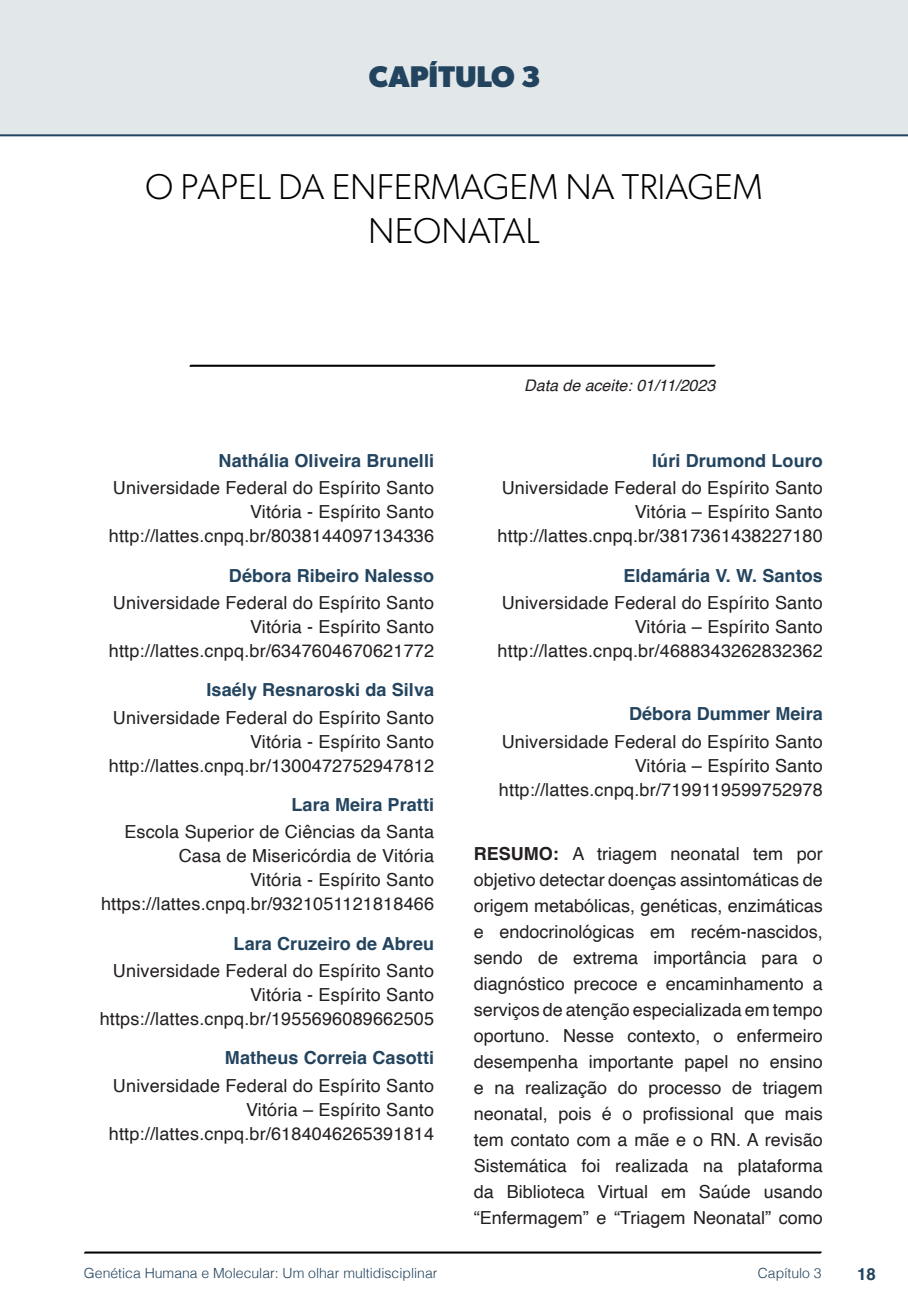
<style>
.page{position:relative;width:908px;height:1304px;background:#fff}
.page>*{position:absolute;margin:0;border:0;box-sizing:border-box;transform-origin:0 0}
.nome_artigos{font:300 36px/44px "Gibson";color:#000;text-align:center}
.capítulos{font:700 30px "Gibson";color:#23445f}
.info_autores{font:18px/24px "Helvetica";letter-spacing:.01em;color:#231f20;text-align:right}
.Resumos_e_PC_TXT{font:18px/26px "Helvetica";color:#231f20;text-align:justify}
.nome_autores{font:700 18px "Helvetica";letter-spacing:.005em;color:#23445f}
.t1{font:700 16.8px "Helvetica";color:#23445f}
.t2{font:italic 16px "Helvetica";color:#231f20}
.t3{font:300 14px "Helvetica";color:#23445f}
.s1{font-weight:700}
</style>
<div class="page">
<svg style="left:84px;top:1251px;width:737px;height:3px;background:#515151"></svg>
<div style="left:0;top:0;width:907px;height:136px;background:#e2e7e9"></div>
<svg style="left:189px;top:364px;width:526px;height:3px;background:#4f4f4f"></svg>
<div style="left:44px;top:72px;width:68px;height:61px;background:#e2e7e9"></div>
<p class="capítulos" style="left:369px;top:58px;width:173px">CAPÍTULO 3</p>
<p class="nome_artigos" style="left:145px;top:164px;width:619px">O PAPEL DA ENFERMAGEM NA TRIAGEM<br>NEONATAL</p>
<p class="nome_autores" style="left:218px;top:450px;width:217px">Nathália Oliveira Brunelli</p>
<p class="info_autores" style="left:113px;top:477px;width:322px">Universidade Federal do Espírito Santo<br>Vitória - Espírito Santo</p>
<p class="info_autores" style="left:109px;top:525px;width:326px">http://lattes.cnpq.br/8038144097134336</p>
<p class="nome_autores" style="left:229px;top:564px;width:206px">Débora Ribeiro Nalesso</p>
<p class="info_autores" style="left:113px;top:591px;width:322px">Universidade Federal do Espírito Santo<br>Vitória - Espírito Santo</p>
<p class="info_autores" style="left:109px;top:639px;width:326px">http://lattes.cnpq.br/6347604670621772</p>
<p class="nome_autores" style="left:206px;top:679px;width:229px">Isaély Resnaroski da Silva</p>
<p class="info_autores" style="left:113px;top:706px;width:322px">Universidade Federal do Espírito Santo<br>Vitória - Espírito Santo</p>
<p class="info_autores" style="left:109px;top:754px;width:326px">http://lattes.cnpq.br/1300472752947812</p>
<p class="nome_autores" style="left:291px;top:794px;width:144px">Lara Meira Pratti</p>
<p class="info_autores" style="left:124px;top:821px;width:311px">Escola Superior de Ciências da Santa<br>Casa de Misericórdia de Vitória</p>
<p class="info_autores" style="left:250px;top:869px;width:185px">Vitória - Espírito Santo</p>
<p class="info_autores" style="left:101px;top:893px;width:334px">https://lattes.cnpq.br/9321051121818466</p>
<p class="nome_autores" style="left:233px;top:932px;width:202px">Lara Cruzeiro de Abreu</p>
<p class="info_autores" style="left:113px;top:959px;width:322px">Universidade Federal do Espírito Santo<br>Vitória - Espírito Santo</p>
<p class="info_autores" style="left:100px;top:1007px;width:336px">https://lattes.cnpq.br/1955696089662505</p>
<p class="nome_autores" style="left:225px;top:1047px;width:211px">Matheus Correia Casotti</p>
<p class="info_autores" style="left:113px;top:1074px;width:322px">Universidade Federal do Espírito Santo</p>
<p class="info_autores" style="left:246px;top:1098px;width:189px">Vitória – Espírito Santo</p>
<p class="info_autores" style="left:109px;top:1122px;width:326px">http://lattes.cnpq.br/6184046265391814</p>
<p class="t2" style="left:524px;top:373px;width:192px">Data de aceite: 01/11/2023</p>
<p class="nome_autores" style="left:652px;top:450px;width:172px">Iúri Drumond Louro</p>
<p class="info_autores" style="left:501px;top:477px;width:322px">Universidade Federal do Espírito Santo</p>
<p class="info_autores" style="left:634px;top:501px;width:189px">Vitória – Espírito Santo</p>
<p class="info_autores" style="left:497px;top:525px;width:326px">http://lattes.cnpq.br/3817361438227180</p>
<p class="nome_autores" style="left:623px;top:564px;width:201px">Eldamária V. W. Santos</p>
<p class="info_autores" style="left:501px;top:591px;width:322px">Universidade Federal do Espírito Santo</p>
<p class="info_autores" style="left:634px;top:615px;width:189px">Vitória – Espírito Santo</p>
<p class="info_autores" style="left:497px;top:639px;width:326px">http://lattes.cnpq.br/4688343262832362</p>
<p class="nome_autores" style="left:628px;top:703px;width:195px">Débora Dummer Meira</p>
<p class="info_autores" style="left:501px;top:730px;width:322px">Universidade Federal do Espírito Santo</p>
<p class="info_autores" style="left:634px;top:754px;width:189px">Vitória – Espírito Santo</p>
<p class="info_autores" style="left:498px;top:778px;width:325px">http://lattes.cnpq.br/7199119599752978</p>
<p class="Resumos_e_PC_TXT" style="left:473px;top:841px;width:350px"><span class="s1">RESUMO:</span> A triagem neonatal tem por objetivo detectar doenças assintomáticas de origem metabólicas, genéticas, enzimáticas e endocrinológicas em recém-nascidos, sendo de extrema importância para o diagnóstico precoce e encaminhamento a serviços de atenção especializada em tempo oportuno. Nesse contexto, o enfermeiro desempenha importante papel no ensino e na realização do processo de triagem neonatal, pois é o profissional que mais tem contato com a mãe e o RN. A revisão Sistemática foi realizada na plataforma da Biblioteca Virtual em Saúde usando “Enfermagem” e “Triagem Neonatal” como</p>
<p class="t3" style="left:84px;top:1261px;width:355px">Genética Humana e Molecular: Um olhar multidisciplinar</p>
<p class="t3" style="left:757px;top:1261px;width:65px">Capítulo 3</p>
<p class="t1" style="left:856px;top:1264px;width:20px">18</p>
</div>
